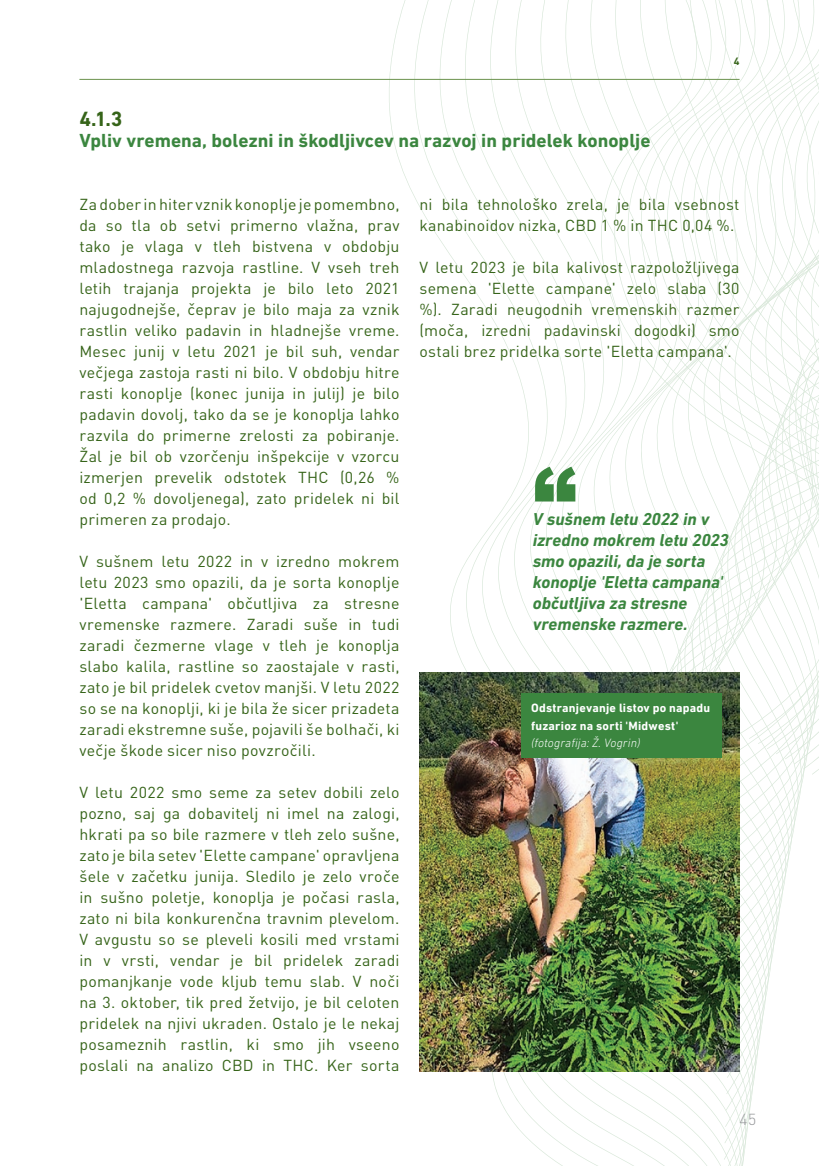
<style>
.page{position:relative;width:819px;height:1166px;background:#fff}
.page>*{position:absolute;margin:0;border:0;box-sizing:border-box;transform-origin:0 0}
.t1{font:900 87.5px "Arial";color:#3b863f}
.t2{font:700 21px "DIN Next LT Pro";color:#366419}
.t3{font:700 19.25px "DIN Next LT Pro";color:#3b863f}
.t4{font:italic 700 17.5px/21px "DIN Next LT Pro";color:#3b863f}
.t5{font:15.75px/21px "DIN Pro";letter-spacing:.015em;color:#366419;text-align:justify}
.t6{font:300 15.75px "DIN Pro";color:#939598}
.t7{font:700 12.25px/17.5px "DIN Next LT Pro";letter-spacing:.02em;color:#fff}
.t8{font:italic 300 12.25px "DIN Next LT Pro";letter-spacing:.01em;color:#fff}
.t9{font:700 10.5px "DIN Pro";color:#366419}
</style>
<div class="page">
<svg style="left:800px;top:0;width:19px;height:795px"></svg>
<svg style="left:771px;top:0;width:29px;height:964px"></svg>
<svg style="left:751px;top:0;width:20px;height:1101px"></svg>
<svg style="left:387px;top:0;width:344px;height:1166px"></svg>
<img style="left:419px;top:672px;width:320px;height:399px">
<div style="left:521px;top:693px;width:200px;height:64px;background:#3b863f"></div>
<hr style="left:79px;top:79px;width:660px;height:1px;background:#6b934e">
<p class="t2" style="left:79px;top:107px;width:45px">4.1.3</p>
<p class="t3" style="left:79px;top:129px;width:572px">Vpliv vremena, bolezni in škodljivcev na razvoj in pridelek konoplje</p>
<p class="t9" style="left:733px;top:54px;width:7px">4</p>
<p class="t5" style="left:79px;top:193px;width:321px">Za dober in hiter vznik konoplje je pomembno, da so tla ob setvi primerno vlažna, prav tako je vlaga v tleh bistvena v obdobju mladostnega razvoja rastline. V vseh treh letih trajanja projekta je bilo leto 2021 najugodnejše, čeprav je bilo maja za vznik rastlin veliko padavin in hladnejše vreme.<br>Mesec junij v letu 2021 je bil suh, vendar večjega zastoja rasti ni bilo. V obdobju hitre rasti konoplje (konec junija in julij) je bilo padavin dovolj, tako da se je konoplja lahko razvila do primerne zrelosti za pobiranje.<br>Žal je bil ob vzorčenju inšpekcije v vzorcu izmerjen prevelik odstotek THC (0,26 % od 0,2 % dovoljenega), zato pridelek ni bil primeren za prodajo.</p>
<p class="t5" style="left:79px;top:550px;width:321px">V sušnem letu 2022 in v izredno mokrem letu 2023 smo opazili, da je sorta konoplje 'Eletta campana' občutljiva za stresne vremenske razmere. Zaradi suše in tudi zaradi čezmerne vlage v tleh je konoplja slabo kalila, rastline so zaostajale v rasti, zato je bil pridelek cvetov manjši. V letu 2022 so se na konoplji, ki je bila že sicer prizadeta zaradi ekstremne suše, pojavili še bolhači, ki večje škode sicer niso povzročili.</p>
<p class="t5" style="left:79px;top:781px;width:322px">V letu 2022 smo seme za setev dobili zelo pozno, saj ga dobavitelj ni imel na zalogi, hkrati pa so bile razmere v tleh zelo sušne, zato je bila setev 'Elette campane' opravljena šele v začetku junija. Sledilo je zelo vroče in sušno poletje, konoplja je počasi rasla, zato ni bila konkurenčna travnim plevelom.<br>V avgustu so se pleveli kosili med vrstami in v vrsti, vendar je bil pridelek zaradi pomanjkanje vode kljub temu slab. V noči na 3. oktober, tik pred žetvijo, je bil celoten pridelek na njivi ukraden. Ostalo je le nekaj posameznih rastlin, ki smo jih vseeno poslali na analizo CBD in THC. Ker sorta</p>
<p class="t5" style="left:419px;top:193px;width:321px">ni bila tehnološko zrela, je bila vsebnost kanabinoidov nizka, CBD 1 % in THC 0,04 %.</p>
<p class="t5" style="left:419px;top:256px;width:321px">V letu 2023 je bila kalivost razpoložljivega semena 'Elette campane' zelo slaba (30 %). Zaradi neugodnih vremenskih razmer (moča, izredni padavinski dogodki) smo ostali brez pridelka sorte 'Eletta campana'.</p>
<p class="t1" style="left:532px;top:435px;width:45px">“</p>
<p class="t4" style="left:532px;top:508px;width:197px">V sušnem letu 2022 in v izredno mokrem letu 2023 smo opazili, da je sorta konoplje 'Eletta campana' občutljiva za stresne vremenske razmere.</p>
<p class="t7" style="left:531px;top:699px;width:181px">Odstranjevanje listov po napadu fuzarioz na sorti 'Midwest'</p>
<p class="t8" style="left:531px;top:736px;width:111px">(fotografija: Ž. Vogrin)</p>
<p class="t6" style="left:739px;top:1109px;width:18px">45</p>
</div>
